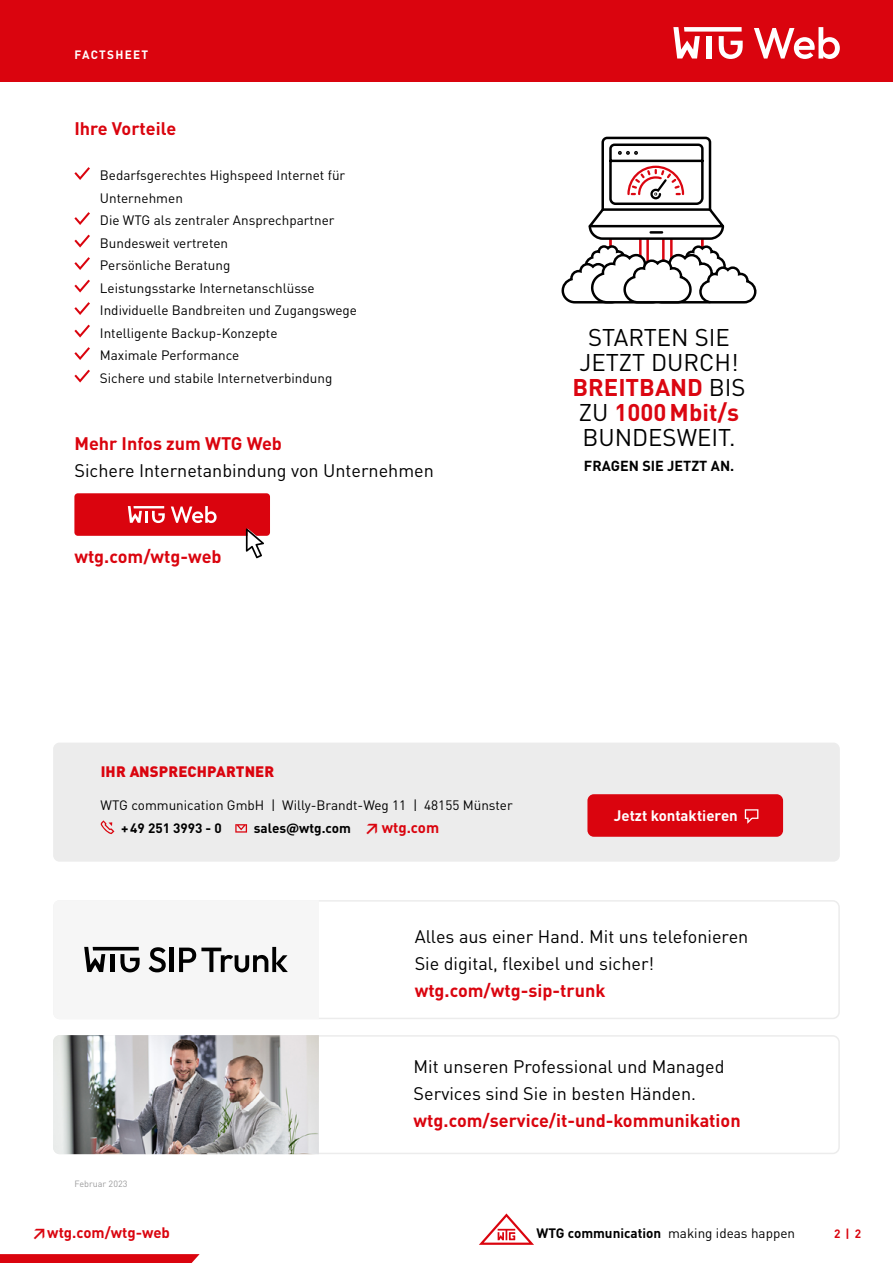
<style>
.page{position:relative;width:893px;height:1263px;background:#fff}
.page>*{position:absolute;margin:0;border:0;box-sizing:border-box;transform-origin:0 0}
.t1{font:23.85px/25px "DINOT";color:#000;text-align:center}
.EINLEITUNG{font:18px/27px "DINOT";color:#000}
.ÜBERSCHRIFT{font:700 18px "DINOT";color:#da040e}
.t2{font:900 15px "DINOT";letter-spacing:.01em;color:#da040e}
.t3{font:700 15px "DINOT";color:#fff}
.t4{font:700 15px "DINOT";letter-spacing:-.005em;color:#da040e}
.t5{font:700 14.4px "DINOT";color:#000}
.LISTE{font:13.5px/22.5px "DINOT";color:#000}
.t6{font:700 13.5px "DINOT";color:#000}
.t7{font:700 12px "DINOT";letter-spacing:.11em;color:#fff}
.t8{font:700 12px "DINOT";color:#da040e}
.FLIESSTEXT_KLEIN{font:9px "DINOT";color:#9c9c9d}
.s1{font-weight:700;color:#db0611}
.s2{font-size:15px;color:#da040e}
.s3{font-weight:700;color:#da040e}
.s4{font-weight:700}
</style>
<div class="page">
<svg style="left:479px;top:1213px;width:55px;height:32px"></svg>
<svg style="left:0;top:1254px;width:200px;height:9px;background:#db0c16"></svg>
<div style="left:0;top:0;width:893px;height:81px;background:#da040e"></div>
<div style="left:707px;top:36px;width:5px;height:23px;background:#fff"></div>
<div style="left:684px;top:27px;width:58px;height:5px;background:#fff"></div>
<svg style="left:719px;top:36px;width:24px;height:23px"></svg>
<svg style="left:673px;top:27px;width:27px;height:32px"></svg>
<svg style="left:754px;top:27px;width:86px;height:32px"></svg>
<svg style="left:74px;top:167px;width:16px;height:13px"></svg>
<svg style="left:74px;top:212px;width:16px;height:13px"></svg>
<svg style="left:74px;top:235px;width:16px;height:12px"></svg>
<svg style="left:74px;top:257px;width:16px;height:13px"></svg>
<svg style="left:74px;top:280px;width:16px;height:12px"></svg>
<svg style="left:74px;top:302px;width:16px;height:13px"></svg>
<svg style="left:74px;top:325px;width:16px;height:12px"></svg>
<svg style="left:74px;top:347px;width:16px;height:13px"></svg>
<svg style="left:74px;top:370px;width:16px;height:12px"></svg>
<svg style="left:561px;top:136px;width:196px;height:168px"></svg>
<div style="left:53px;top:743px;width:787px;height:119px;background:#ececec;border-radius:6px"></div>
<div style="left:587px;top:794px;width:196px;height:43px;background:#da040e;border-radius:6px"></div>
<svg style="left:745px;top:809px;width:13px;height:15px"></svg>
<svg style="left:100px;top:820px;width:14px;height:14px"></svg>
<svg style="left:235px;top:824px;width:12px;height:8px"></svg>
<div style="left:74px;top:493px;width:196px;height:43px;background:#da040e;border-radius:3px"></div>
<svg style="left:128px;top:506px;width:37px;height:17px"></svg>
<svg style="left:171px;top:506px;width:46px;height:17px"></svg>
<svg style="left:246px;top:528px;width:18px;height:30px"></svg>
<div style="left:53px;top:900px;width:787px;height:119px;border:2px solid #ececec;border-radius:6px"></div>
<svg style="left:53px;top:900px;width:266px;height:119px"></svg>
<div style="left:53px;top:1035px;width:787px;height:119px;border:2px solid #ececec;border-radius:6px"></div>
<img style="left:53px;top:1035px;width:266px;height:119px">
<p class="t7" style="left:74px;top:46px;width:75px">FACTSHEET</p>
<p class="ÜBERSCHRIFT" style="left:74px;top:117px;width:103px">Ihre Vorteile</p>
<p class="LISTE" style="left:100px;top:164px;width:247px">Bedarfsgerechtes Highspeed Internet für<br>Unternehmen</p>
<p class="LISTE" style="left:100px;top:209px;width:236px">Die WTG als zentraler Ansprechpartner</p>
<p class="LISTE" style="left:100px;top:231px;width:130px">Bundesweit vertreten</p>
<p class="LISTE" style="left:100px;top:254px;width:132px">Persönliche Beratung</p>
<p class="LISTE" style="left:100px;top:276px;width:216px">Leistungsstarke Internetanschlüsse</p>
<p class="LISTE" style="left:100px;top:299px;width:259px">Individuelle Bandbreiten und Zugangswege</p>
<p class="LISTE" style="left:100px;top:321px;width:179px">Intelligente Backup-Konzepte</p>
<p class="LISTE" style="left:100px;top:344px;width:141px">Maximale Performance</p>
<p class="LISTE" style="left:100px;top:366px;width:234px">Sichere und stabile Internetverbindung</p>
<p class="ÜBERSCHRIFT" style="left:74px;top:432px;width:209px">Mehr Infos zum WTG Web</p>
<p class="EINLEITUNG" style="left:74px;top:457px;width:361px">Sichere Internetanbindung von Unternehmen</p>
<p class="ÜBERSCHRIFT" style="left:74px;top:544px;width:149px">wtg.com/wtg-web</p>
<p class="t1" style="left:572px;top:324px;width:174px">STARTEN SIE<br>JETZT DURCH!<br><span class="s1">BREITBAND</span> BIS<br>ZU <span class="s1">1000 Mbit/s<br></span>BUNDESWEIT.</p>
<p class="t5" style="left:584px;top:456px;width:152px">FRAGEN SIE JETZT AN.</p>
<p class="t2" style="left:101px;top:762px;width:175px">IHR ANSPRECHPARTNER</p>
<p class="LISTE" style="left:101px;top:794px;width:414px">WTG communication GmbH | Willy-Brandt-Weg 11 | 48155 Münster</p>
<p class="t6" style="left:121px;top:819px;width:102px">+49 251 3993 - 0</p>
<p class="t6" style="left:254px;top:819px;width:187px">sales@wtg.com <span class="s2">↗wtg.com</span></p>
<p class="t3" style="left:614px;top:805px;width:126px">Jetzt kontaktieren</p>
<p class="EINLEITUNG" style="left:415px;top:923px;width:335px">Alles aus einer Hand. Mit uns telefonieren<br>Sie digital, flexibel und sicher! <span class="s3">wtg.com/wtg-sip-trunk</span></p>
<p class="FLIESSTEXT_KLEIN" style="left:74px;top:1178px;width:55px">Februar 2023</p>
<p class="EINLEITUNG" style="left:414px;top:1052px;width:329px">Mit unseren Professional und Managed<br>Services sind Sie in besten Händen. <span class="s3">wtg.com/service/it-und-kommunikation</span></p>
<p class="t4" style="left:32px;top:1222px;width:140px">↗wtg.com/wtg-web</p>
<p class="LISTE" style="left:536px;top:1221px;width:260px"><span class="s4">WTG communication</span> making ideas happen</p>
<p class="t8" style="left:834px;top:1225px;width:29px">2 | 2</p>
</div>
